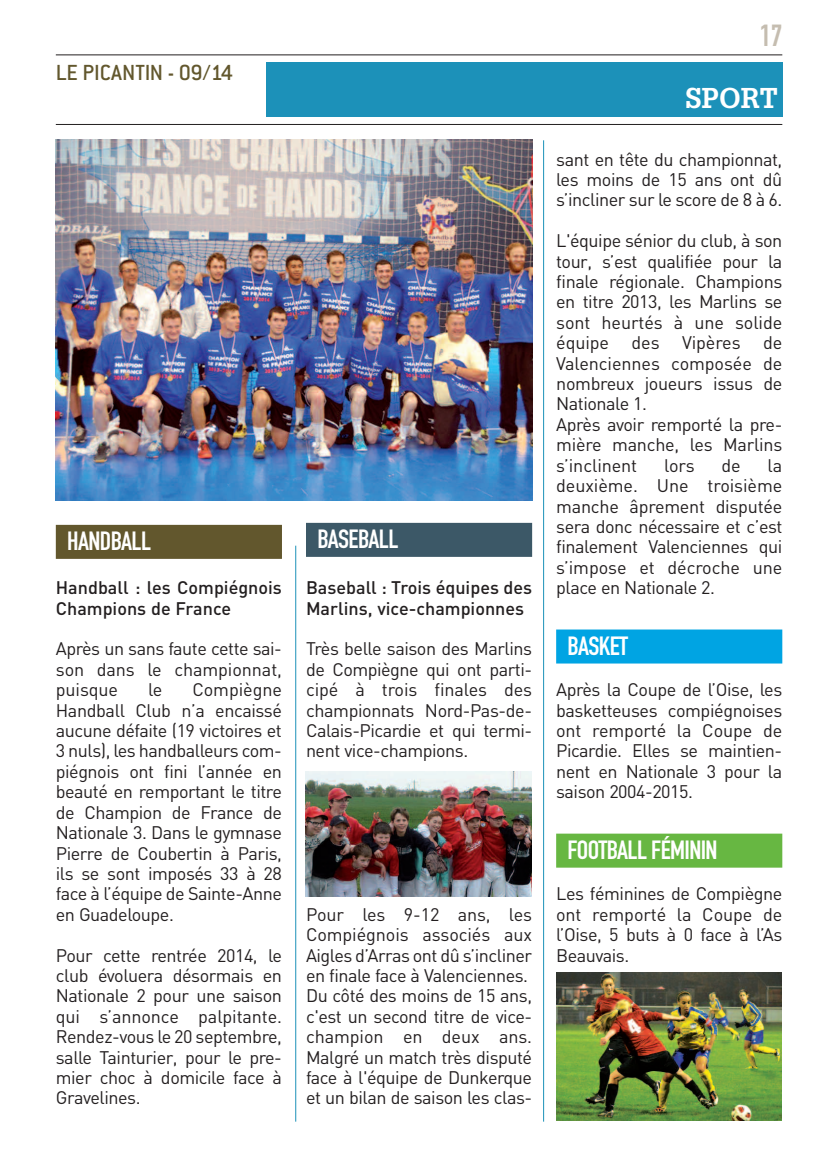
<style>
.page{position:relative;width:835px;height:1161px;background:#fff}
.page>*{position:absolute;margin:0;border:0;box-sizing:border-box;transform-origin:0 0}
.t1{font:30px "DIN Engschrift";color:#c5bdb0}
.t2{font:700 28px "Glypha";color:#fff}
.t3{font:26px "DIN Engschrift";letter-spacing:-.02em;color:#fff;scale:1.04 1}
.t4{font:500 24px "Conduit ITC";letter-spacing:-.01em;color:#62572d}
.t5{font:18px/20.4px "DIN";letter-spacing:-.025em;color:#231f20;text-align:justify}
.t6{font:500 18px/20.4px "DIN";color:#231f20}
</style>
<div class="page">
<hr style="left:543px;top:140px;width:1px;height:981px;background:#1c91b9">
<hr style="left:295px;top:545px;width:1px;height:576px;background:#1c91b9">
<div style="left:56px;top:525px;width:226px;height:34px;background:#62572d"></div>
<div style="left:306px;top:523px;width:226px;height:34px;background:#3c5867"></div>
<div style="left:556px;top:629px;width:225px;height:34px;background:#00a4e3"></div>
<div style="left:556px;top:833px;width:225px;height:34px;background:#67b742"></div>
<hr style="left:56px;top:54px;width:725px;height:1px;background:#231f20">
<hr style="left:56px;top:124px;width:725px;height:1px;background:#231f20">
<div style="left:266px;top:62px;width:515px;height:55px;background:#1c91b9"></div>
<img style="left:56px;top:139px;width:476px;height:361px">
<img style="left:305px;top:771px;width:226px;height:125px">
<img style="left:556px;top:972px;width:225px;height:148px">
<p class="t4" style="left:56px;top:65px;width:178px">LE PICANTIN - 09/14</p>
<p class="t3" style="left:67px;top:532px;width:82px">HANDBALL</p>
<p class="t6" style="left:56px;top:577px;width:227px">Handball : les Compiégnois<br>Champions de France</p>
<p class="t5" style="left:56px;top:639px;width:227px">Après un sans faute cette sai&shy;son dans le championnat, puisque</p>
<p class="t5" style="left:56px;top:679px;width:227px;text-indent:137px">Compiègne Handball Club n’a encaissé aucune défaite (19 victoires et 3 nuls), les handballeurs com&shy;piégnois ont fini l’année en beauté en remportant le titre de Champion de France de Nationale 3. Dans le gymnase Pierre de Coubertin à Paris, ils se sont imposés 33 à 28 face à l’équipe de Sainte-Anne en Guadeloupe.</p>
<p class="t5" style="left:56px;top:945px;width:227px">Pour cette rentrée 2014, le club évoluera désormais en Nationale 2 pour une saison qui s’annonce palpitante.<br>Rendez-vous le 20 septembre, salle Tainturier, pour le pre&shy;mier choc à domicile face à Gravelines.</p>
<p class="t5" style="left:148px;top:679px;width:16px">le</p>
<p class="t3" style="left:317px;top:530px;width:79px">BASEBALL</p>
<p class="t6" style="left:306px;top:577px;width:227px">Baseball : Trois équipes des<br>Marlins, vice-championnes</p>
<p class="t5" style="left:306px;top:639px;width:227px">Très belle saison des Marlins de Compiègne qui ont parti&shy;cipé à trois finales des championnats Nord-Pas-de-Calais-Picardie et qui termi&shy;nent vice-champions.</p>
<p class="t5" style="left:306px;top:904px;width:227px;text-align:left">Pour les 9-12 ans, les<br>Compiégnois associés aux<br>Aigles d’Arras ont dû s’incliner en finale face à Valenciennes.<br>Du côté des moins de 15 ans, c'est un second titre de vice&shy;champion en deux ans.<br>Malgré un match très disputé face à l'équipe de Dunkerque et un bilan de saison les clas-</p>
<p class="t1" style="left:759px;top:24px;width:24px">17</p>
<p class="t2" style="left:685px;top:82px;width:94px">SPORT</p>
<p class="t5" style="left:556px;top:149px;width:227px">sant en tête du championnat, les moins de 15 ans ont dû s’incliner sur le score de 8 à 6.</p>
<p class="t5" style="left:556px;top:231px;width:227px;text-align:left">L'équipe sénior du club, à son tour, s’est qualifiée pour la finale régionale. Champions en titre 2013, les Marlins se sont heurtés à une solide équipe des Vipères de<br>Valenciennes composée de nombreux joueurs issus de<br>Nationale 1.<br>Après avoir remporté la pre&shy;mière manche, les Marlins s’inclinent</p>
<p class="t5" style="left:556px;top:455px;width:227px;text-indent:211px">la deuxième. Une troisième manche âprement disputée sera donc nécessaire et c’est finalement Valenciennes qui s’impose et décroche une place en Nationale 2.</p>
<p class="t3" style="left:567px;top:636px;width:60px">BASKET</p>
<p class="t5" style="left:556px;top:679px;width:227px">Après la Coupe de l’Oise, les basketteuses compiégnoises ont remporté la Coupe de Picardie. Elles se maintien&shy;nent en Nationale 3 pour la saison 2004-2015.</p>
<p class="t3" style="left:567px;top:840px;width:146px">FOOTBALL FÉMININ</p>
<p class="t5" style="left:556px;top:883px;width:227px">Les féminines de Compiègne ont remporté la Coupe de l’Oise, 5 buts à 0 face à l’As Beauvais.</p>
<p class="t5" style="left:663px;top:455px;width:32px">lors</p>
<p class="t5" style="left:721px;top:455px;width:21px">de</p>
</div>
